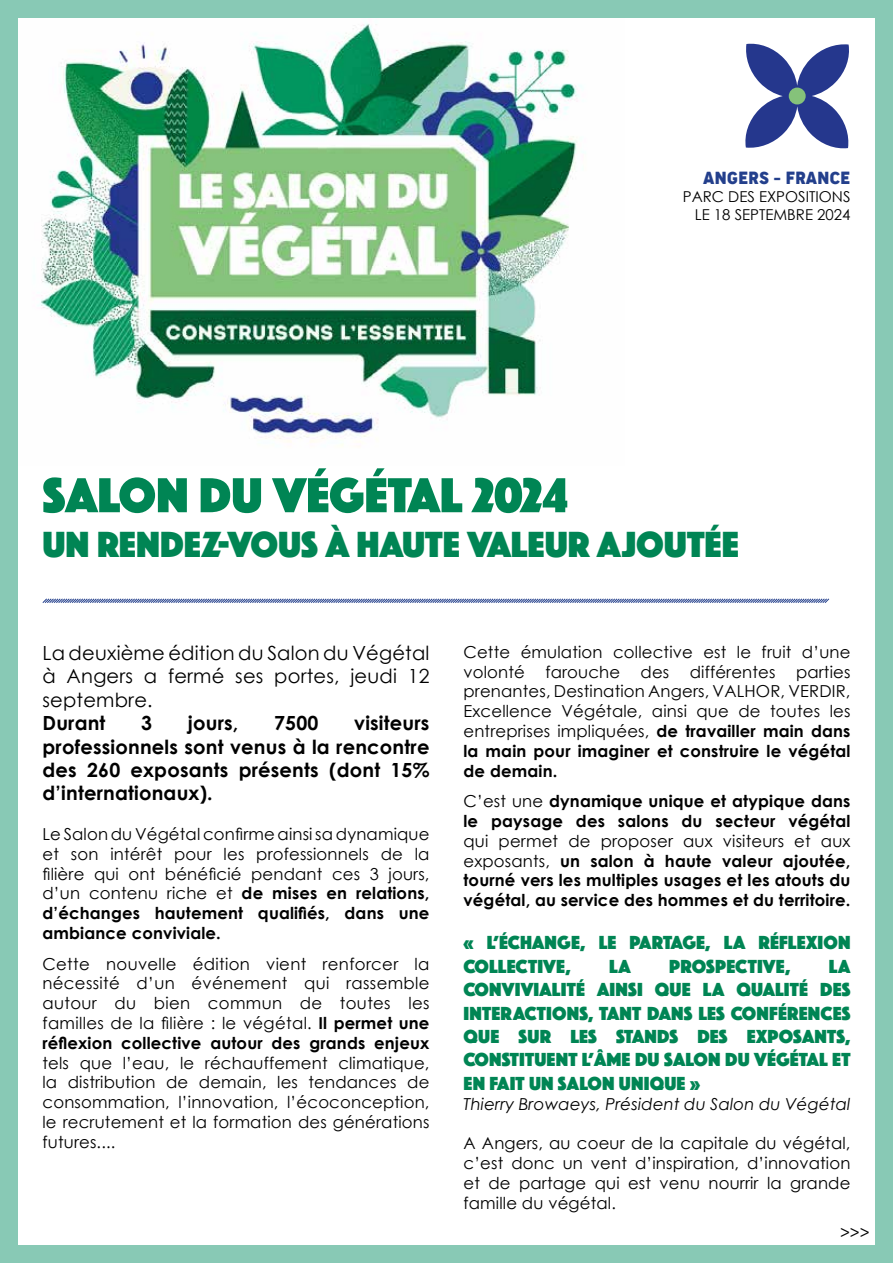
<style>
.page{position:relative;width:893px;height:1263px;background:#fff}
.page>*{position:absolute;margin:0;border:0;box-sizing:border-box;transform-origin:0 0}
.t1{font:51px "Phosphate Pro Solid";color:#008554}
.t2{font:37.5px "Phosphate Pro Solid";color:#008554}
.t3{font:19.5px/23.4px "Phosphate Pro Solid";letter-spacing:.01em;color:#008554}
.t4{font:700 19.5px/23.4px "Century Gothic";letter-spacing:.01em;color:#000;text-align:justify}
.t5{font:19.5px/23.4px "Century Gothic";letter-spacing:.01em;color:#000;text-align:justify}
.t6{font:700 18px "Minion Pro";color:#000}
.t7{font:16.5px/19.8px "Century Gothic";letter-spacing:.01em;color:#000;text-align:justify}
.t8{font:700 16.5px/19.8px "Century Gothic";letter-spacing:.01em;color:#000}
.t9{font:italic 16.5px "Century Gothic";letter-spacing:.01em;color:#000}
.t10{font:16.5px "Cocogoose Narrow Trial";color:#233f8c}
.t11{font:15px/18px "Century Gothic";color:#000;text-align:right}
.s1{font-weight:700}
.s2{font-weight:400}
</style>
<div class="page">
<img style="left:17px;top:17px;width:608px;height:449px">
<div style="left:876px;top:0;width:17px;height:1263px;background:#88c9b5"></div>
<div style="left:0;top:0;width:17px;height:1263px;background:#88c9b5"></div>
<div style="left:0;top:0;width:893px;height:17px;background:#88c9b5"></div>
<div style="left:0;top:1246px;width:893px;height:17px;background:#88c9b5"></div>
<svg style="left:42px;top:598px;width:788px;height:5px;background:#93a1c6"></svg>
<svg style="left:745px;top:43px;width:104px;height:106px"></svg>
<div style="left:789px;top:88px;width:17px;height:16px;background:#85c27a;border-radius:50%"></div>
<p class="t10" style="left:703px;top:167px;width:149px">ANGERS - FRANCE</p>
<p class="t11" style="left:683px;top:188px;width:169px">PARC DES EXPOSITIONS<br>LE 18 SEPTEMBRE 2024</p>
<h1 class="t1" style="left:43px;top:459px;width:526px">SALON DU VÉGÉTAL 2024</h1>
<h2 class="t2" style="left:43px;top:518px;width:698px">UN RENDEZ-VOUS À HAUTE VALEUR AJOUTÉE</h2>
<p class="t5" style="left:43px;top:641px;width:388px">La deuxième édition du Salon du Végétal à Angers a fermé ses portes, jeudi 12 septembre.</p>
<p class="t4" style="left:43px;top:710px;width:64px">Durant</p>
<p class="t4" style="left:141px;top:710px;width:12px">3</p>
<p class="t4" style="left:188px;top:710px;width:52px">jours,</p>
<p class="t4" style="left:274px;top:710px;width:46px">7500</p>
<p class="t4" style="left:43px;top:710px;width:388px;text-indent:312px">visiteurs professionnels sont venus à la rencontre des 260 exposants présents (dont 15% d’internationaux).</p>
<p class="t7" style="left:43px;top:824px;width:388px">Le Salon du Végétal confirme ainsi sa dynamique et son intérêt pour les professionnels de la filière qui ont bénéficié pendant ces 3 jours, d’un contenu riche et <span class="s1">de mises en relations, d’échanges hautement qualifiés, dans une ambiance conviviale.</span></p>
<p class="t7" style="left:43px;top:953px;width:388px">Cette nouvelle édition vient renforcer la nécessité d’un événement qui rassemble autour du bien commun de toutes les familles de la filière : le végétal. <span class="s1">Il permet une réflexion collective autour des grands enjeux</span></p>
<p class="t7" style="left:43px;top:1052px;width:388px">tels que l’eau, le réchauffement climatique, la distribution de demain, les tendances de consommation, l’innovation, l’écoconception, le recrutement et la formation des générations futures....</p>
<p class="t7" style="left:463px;top:642px;width:388px">Cette émulation collective est le fruit d’une volonté farouche des différentes parties prenantes, Destination Angers, VALHOR, VERDIR, Excellence Végétale, ainsi que de toutes les entreprises impliquées, <span class="s1">de travailler main dans la main pour imaginer et construire le végétal de demain.</span></p>
<p class="t8" style="left:463px;top:790px;width:388px"><span class="s2">C’est une</span> dynamique unique et atypique dans le paysage des salons du secteur végétal</p>
<p class="t8" style="left:463px;top:830px;width:388px;text-align:justify"><span class="s2">qui permet de proposer aux visiteurs et aux exposants,</span> un salon à haute valeur ajoutée, tourné vers les multiples usages et les atouts du végétal, au service des hommes et du territoire.</p>
<p class="t3" style="left:463px;top:930px;width:388px">« L’ÉCHANGE, LE PARTAGE, LA RÉFLEXION<br>COLLECTIVE,</p>
<p class="t3" style="left:609px;top:953px;width:23px">LA</p>
<p class="t3" style="left:669px;top:953px;width:123px">PROSPECTIVE,</p>
<p class="t3" style="left:463px;top:953px;width:388px;text-align:justify;text-indent:365px">LA CONVIVIALITÉ AINSI QUE LA QUALITÉ DES INTERACTIONS, TANT DANS LES CONFÉRENCES QUE SUR LES STANDS DES EXPOSANTS, CONSTITUENT L’ÂME DU SALON DU VÉGÉTAL ET EN FAIT UN SALON UNIQUE »</p>
<p class="t9" style="left:463px;top:1092px;width:388px">Thierry Browaeys, Président du Salon du Végétal</p>
<p class="t7" style="left:463px;top:1133px;width:388px">A Angers, au coeur de la capitale du végétal, c’est donc un vent d’inspiration, d’innovation et de partage qui est venu nourrir la grande famille du végétal.</p>
<p class="t6" style="left:840px;top:1218px;width:31px">&gt;&gt;&gt;</p>
</div>
